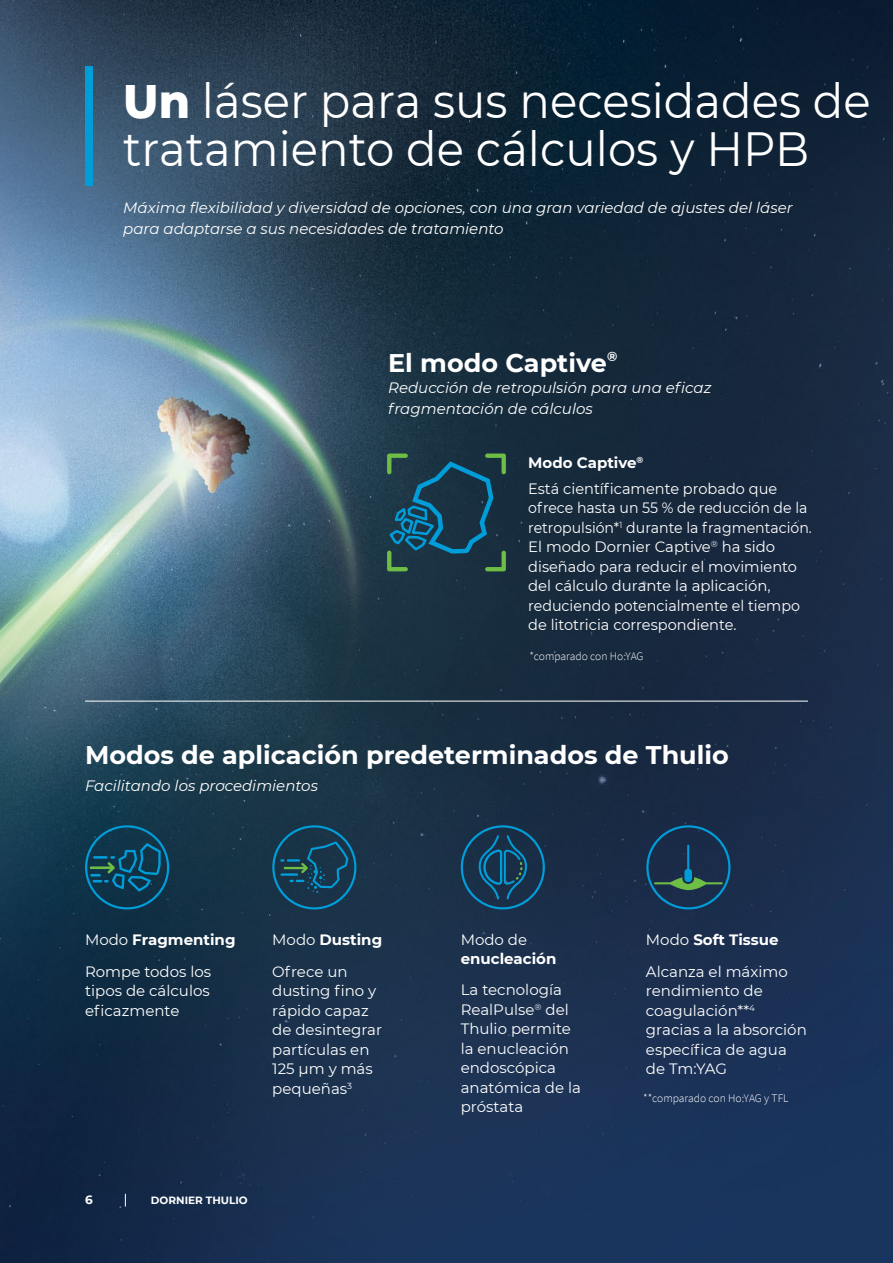
<style>
.page{position:relative;width:893px;height:1263px;background:#fff}
.page>*{position:absolute;margin:0;border:0;box-sizing:border-box;transform-origin:0 0}
.t1{font:48px/48px "Montserrat";color:#fff;scale:.94 1}
.t2{font:700 25.5px "Montserrat";color:#fff}
.t3{font:15px/19.5px "Montserrat";color:#fff}
.t4{font:15px/19.5px "Montserrat";color:#fff;scale:.94 1}
.t5{font:italic 15px/21px "Montserrat";color:#fff}
.t6{font:700 15px "Montserrat";color:#fff}
.t7{font:700 12px "Montserrat";color:#fff}
.t8{font:300 11.55px "Source Sans Pro";color:#fff}
.t9{font:700 10.5px "Montserrat";color:#fff}
.s1{font-weight:800}
.s2{font-weight:700}
</style>
<div class="page">
<img style="left:0;top:0;width:893px;height:1263px">
<svg style="left:125px;top:1194px;width:1px;height:12px"></svg>
<div style="left:85px;top:66px;width:7px;height:119px;background:#009dd9"></div>
<hr style="left:85px;top:701px;width:723px;height:1px;background:#fff">
<svg style="left:85px;top:825px;width:84px;height:84px;background:#0e4760"></svg>
<svg style="left:461px;top:825px;width:84px;height:84px;background:#15415f"></svg>
<svg style="left:646px;top:825px;width:84px;height:84px;background:#1c3b54"></svg>
<div style="left:684px;top:869px;width:8px;height:13px;background:#009dd9;border-radius:3px"></div>
<hr style="left:687px;top:845px;width:2px;height:30px;background:#009dd9">
<svg style="left:272px;top:825px;width:84px;height:84px;background:#16435c"></svg>
<svg style="left:387px;top:453px;width:119px;height:118px;background:#1a4656"></svg>
<h1 class="t1" style="left:123px;top:75px;width:797px"><span class="s1">Un</span> láser para sus necesidades de tratamiento de cálculos y HPB</h1>
<p class="t5" style="left:123px;top:197px;width:671px">Máxima flexibilidad y diversidad de opciones, con una gran variedad de ajustes del láser para adaptarse a sus necesidades de tratamiento</p>
<h2 class="t2" style="left:388px;top:344px;width:231px">El modo Captive<sup>®</sup></h2>
<p class="t5" style="left:388px;top:376px;width:325px">Reducción de retropulsión para una eficaz fragmentación de cálculos</p>
<p class="t3" style="left:528px;top:449px;width:251px;line-height:25.5px"><span class="s2">Modo Captive</span><sup>®<br></sup>Está científicamente probado que</p>
<p class="t4" style="left:528px;top:497px;width:303px">ofrece hasta un 55 % de reducción de la retropulsión*<sup>1</sup> durante la fragmentación.<br>El modo Dornier Captive<sup>®</sup> ha sido diseñado para reducir el movimiento del cálculo durante la aplicación, reduciendo potencialmente el tiempo de litotricia correspondiente.</p>
<p class="t8" style="left:529px;top:649px;width:116px">*comparado con Ho:YAG</p>
<h2 class="t2" style="left:85px;top:737px;width:645px">Modos de aplicación predeterminados de Thulio</h2>
<p class="t5" style="left:85px;top:775px;width:234px">Facilitando los procedimientos</p>
<p class="t3" style="left:85px;top:924px;width:152px;line-height:31.5px">Modo <span class="s2">Fragmenting<br></span>Rompe todos los</p>
<p class="t3" style="left:85px;top:981px;width:126px">tipos de cálculos eficazmente</p>
<p class="t3" style="left:272px;top:924px;width:111px;line-height:31.5px">Modo <span class="s2">Dusting<br></span>Ofrece un</p>
<p class="t3" style="left:272px;top:981px;width:111px">dusting fino y rápido capaz de desintegrar partículas en<br>125 µm y más pequeñas<sup>3</sup></p>
<p class="t7" style="left:85px;top:1191px;width:9px">6</p>
<p class="t9" style="left:151px;top:1193px;width:98px">DORNIER THULIO</p>
<p class="t3" style="left:461px;top:930px;width:68px">Modo de</p>
<p class="t6" style="left:461px;top:948px;width:97px">enucleación</p>
<p class="t3" style="left:461px;top:980px;width:122px">La tecnología<br>RealPulse<sup>®</sup> del<br>Thulio permite la enucleación endoscópica anatómica de la próstata</p>
<p class="t3" style="left:646px;top:924px;width:143px;line-height:31.5px">Modo <span class="s2">Soft Tissue<br></span>Alcanza el máximo</p>
<p class="t3" style="left:646px;top:981px;width:162px">rendimiento de coagulación**<sup>4 </sup>gracias a la absorción específica de agua de Tm:YAG</p>
<p class="t8" style="left:643px;top:1091px;width:147px">**comparado con Ho:YAG y TFL</p>
</div>
